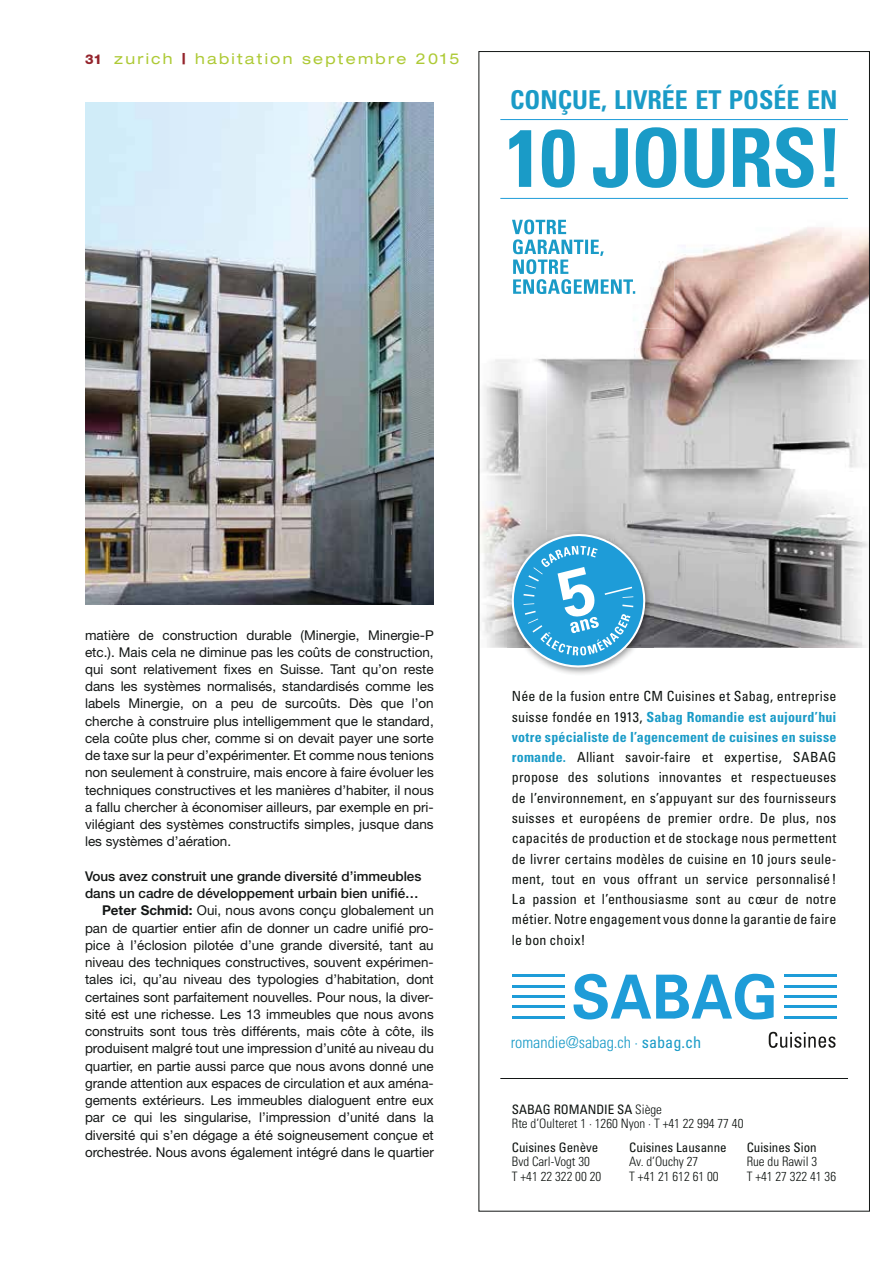
<style>
.page{position:relative;width:893px;height:1263px;background:#fff}
.page>*{position:absolute;margin:0;border:0;box-sizing:border-box;transform-origin:0 0}
.t1{font:700 condensed 81.15px "Univers LT";letter-spacing:-.015em;color:#1a9bc7}
.t2{font:700 condensed 25.95px "Univers LT";color:#1a9bc7}
.t3{font:300 condensed 16.2px "Univers LT";color:#1a9bc7}
.t4{font:expanded 15px "Helvetica Neue";letter-spacing:.15em;color:#aeca36}
.t5{font:condensed 13.95px/20.2px "Univers LT";letter-spacing:.01em;color:#0e1310;text-align:justify}
.t6{font:13.5px/17.2px "Helvetica Neue";color:#131615;text-align:justify}
.t7{font:500 13.5px "Helvetica Neue";color:#131615}
.t8{font:300 condensed 13.05px/14.5px "Univers LT";color:#0e1310}
.t9{font:condensed 13.05px "Univers LT";color:#0e1310}
.s1{font-weight:800;font-stretch:normal;font-size:13.5px;color:#94242c}
.s2{font-weight:800;color:#94242c}
.s3{font-weight:700}
.s4{font-weight:700;color:#1a9bc7}
.s5{font-weight:400}
</style>
<div class="page">
<img style="left:546px;top:227px;width:321px;height:421px">
<img style="left:802px;top:351px;width:65px;height:297px">
<img style="left:480px;top:358px;width:66px;height:290px">
<hr style="left:512px;top:1016px;width:52px;height:2px;background:#1e9cd8">
<hr style="left:512px;top:1006px;width:52px;height:2px;background:#1e9cd8">
<hr style="left:512px;top:995px;width:52px;height:3px;background:#1e9cd8">
<hr style="left:512px;top:985px;width:52px;height:2px;background:#1e9cd8">
<hr style="left:512px;top:975px;width:52px;height:2px;background:#1e9cd8">
<hr style="left:784px;top:1006px;width:52px;height:2px;background:#1e9cd8">
<hr style="left:784px;top:995px;width:52px;height:3px;background:#1e9cd8">
<hr style="left:784px;top:985px;width:52px;height:2px;background:#1e9cd8">
<svg style="left:573px;top:974px;width:201px;height:45px"></svg>
<hr style="left:784px;top:1016px;width:52px;height:2px;background:#1e9cd8">
<hr style="left:784px;top:975px;width:52px;height:2px;background:#1e9cd8">
<svg style="left:768px;top:1032px;width:67px;height:16px"></svg>
<hr style="left:500px;top:1078px;width:348px;height:1px;background:#131615">
<hr style="left:500px;top:119px;width:348px;height:1px;background:#1e9cd8">
<hr style="left:500px;top:198px;width:348px;height:1px;background:#1e9cd8">
<img style="left:512px;top:219px;width:162px;height:110px">
<img style="left:566px;top:220px;width:1px;height:14px">
<img style="left:512px;top:220px;width:54px;height:14px">
<img style="left:603px;top:239px;width:1px;height:17px">
<img style="left:513px;top:239px;width:90px;height:17px">
<img style="left:568px;top:259px;width:1px;height:15px">
<img style="left:513px;top:259px;width:55px;height:15px">
<img style="left:513px;top:279px;width:122px;height:15px">
<svg style="left:506px;top:528px;width:145px;height:145px"></svg>
<img style="left:85px;top:102px;width:349px;height:502px">
<p class="t4" style="left:85px;top:54px;width:376px"><span class="s1">31</span> zurich <span class="s2">|</span> habitation septembre 2015</p>
<h2 class="t2" style="left:510px;top:89px;width:329px">CONÇUE, LIVRÉE ET POSÉE EN</h2>
<h1 class="t1" style="left:505px;top:124px;width:339px">10 JOURS!</h1>
<p class="t6" style="left:85px;top:627px;width:350px">matière de construction durable (Minergie, Minergie-P etc.). Mais cela ne diminue pas les coûts de construction, qui sont relativement fixes en Suisse. Tant qu’on reste dans les systèmes normalisés, standardisés comme les labels Minergie, on a peu de surcoûts. Dès que l’on cherche à construire plus intelligemment que le standard, cela coûte plus cher, comme si on devait payer une sorte de taxe sur la peur d’expérimenter. Et comme nous tenions non seulement à construire, mais encore à faire évoluer les techniques constructives et les manières d’habiter, il nous a fallu chercher à économiser ailleurs, par exemple en pri&shy;vilégiant des systèmes constructifs simples, jusque dans les systèmes d’aération.</p>
<p class="t7" style="left:85px;top:871px;width:338px">Vous avez construit une grande diversité d’immeubles</p>
<p class="t7" style="left:85px;top:889px;width:335px">dans un cadre de développement urbain bien unifié…</p>
<p class="t6" style="left:102px;top:903px;width:333px"><span class="s3">Peter Schmid:</span> Oui, nous avons conçu globalement un</p>
<p class="t6" style="left:85px;top:921px;width:350px">pan de quartier entier afin de donner un cadre unifié pro-</p>
<p class="t6" style="left:85px;top:938px;width:350px">pice à l’éclosion pilotée d’une grande diversité, tant au</p>
<p class="t6" style="left:85px;top:955px;width:350px">niveau des techniques constructives, souvent expérimen-</p>
<p class="t6" style="left:85px;top:972px;width:350px">tales ici, qu’au niveau des typologies d’habitation, dont</p>
<p class="t6" style="left:85px;top:990px;width:350px">certaines sont parfaitement nouvelles. Pour nous, la diver-</p>
<p class="t6" style="left:85px;top:1007px;width:350px">sité est une richesse. Les 13 immeubles que nous avons</p>
<p class="t6" style="left:85px;top:1024px;width:350px">construits sont tous très différents, mais côte à côte, ils</p>
<p class="t6" style="left:85px;top:1041px;width:350px">produisent malgré tout une impression d’unité au niveau du</p>
<p class="t6" style="left:85px;top:1058px;width:350px">quartier, en partie aussi parce que nous avons donné une</p>
<p class="t6" style="left:85px;top:1076px;width:350px">grande attention aux espaces de circulation et aux aména-</p>
<p class="t6" style="left:85px;top:1093px;width:350px">gements extérieurs. Les immeubles dialoguent entre eux</p>
<p class="t6" style="left:85px;top:1110px;width:350px">par ce qui les singularise, l’impression d’unité dans la</p>
<p class="t6" style="left:85px;top:1127px;width:350px">diversité qui s’en dégage a été soigneusement conçue et</p>
<p class="t6" style="left:85px;top:1145px;width:350px">orchestrée. Nous avons également intégré dans le quartier</p>
<p class="t5" style="left:512px;top:687px;width:326px">Née de la fusion entre CM Cuisines et Sabag, entreprise suisse fondée en 1913, <span class="s4">Sabag Romandie est aujourd’hui votre spécialiste de l’agencement de cuisines en suisse romande.</span> Alliant savoir-faire et expertise, SABAG propose des solutions innovantes et respectueuses de l’environnement, en s’appuyant sur des fournisseurs suisses et européens de premier ordre. De plus, nos capacités de production et de stockage nous permettent de livrer certains modèles de cuisine en 10 jours seule&shy;ment, tout en vous offrant un service personnalisé !<br>La passion et l’enthousiasme sont au cœur de notre métier. Notre engagement vous donne la garantie de faire le bon choix!</p>
<p class="t3" style="left:510px;top:1035px;width:192px">romandie@sabag.ch · <span class="s5">sabag.ch</span></p>
<p class="t8" style="left:512px;top:1102px;width:233px"><span class="s5">SABAG ROMANDIE SA</span> Siège<br>Rte d’Oulteret 1 · 1260 Nyon · T +41 22 994 77 40</p>
<p class="t9" style="left:629px;top:1142px;width:99px">Cuisines Lausanne</p>
<p class="t8" style="left:629px;top:1155px;width:91px">Av. d’Ouchy 27<br>T +41 21 612 61 00</p>
<p class="t9" style="left:746px;top:1142px;width:71px">Cuisines Sion</p>
<p class="t8" style="left:746px;top:1155px;width:91px">Rue du Rawil 3<br>T +41 27 322 41 36</p>
<p class="t9" style="left:512px;top:1142px;width:88px">Cuisines Genève</p>
<p class="t8" style="left:512px;top:1155px;width:91px">Bvd Carl-Vogt 30<br>T +41 22 322 00 20</p>
</div>
